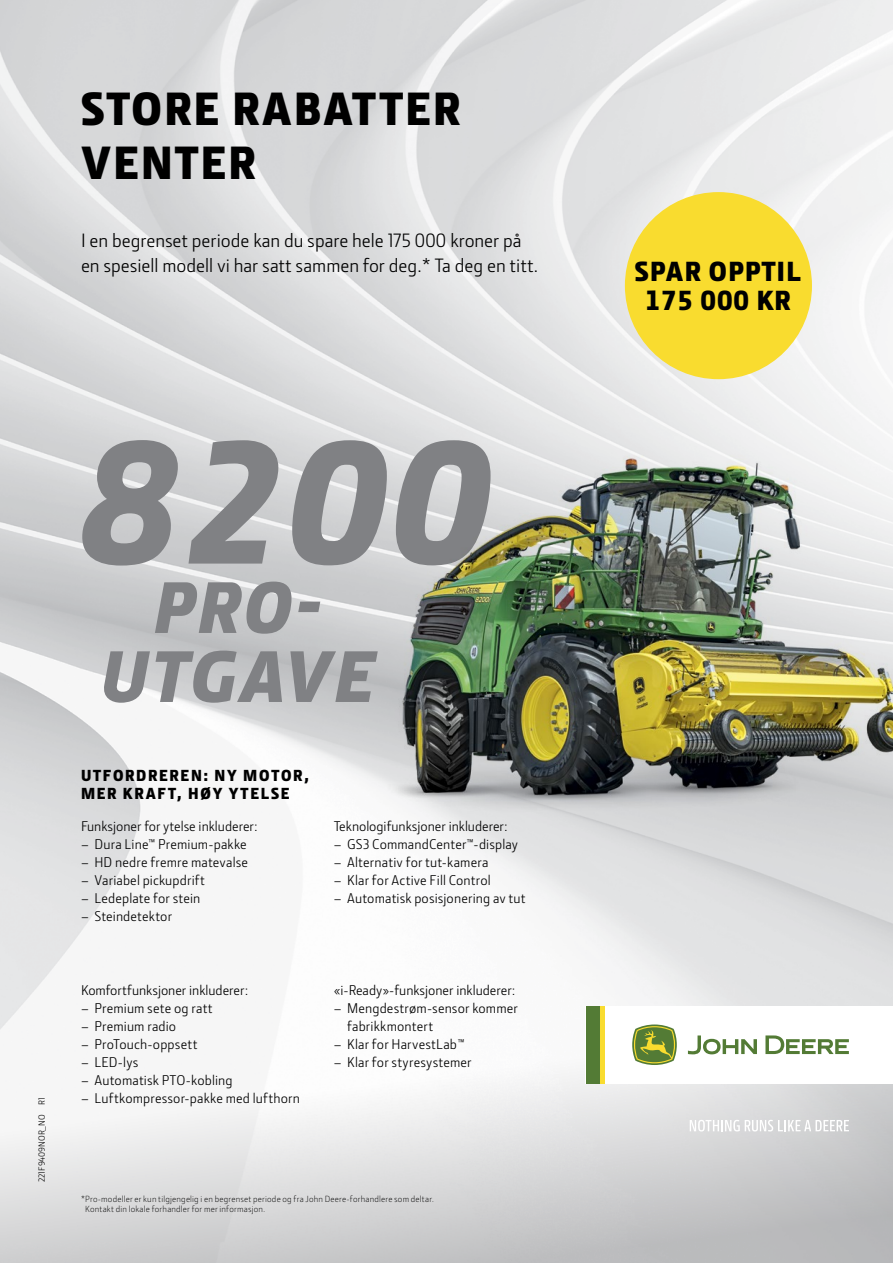
<style>
.page{position:relative;width:893px;height:1263px;background:#fff}
.page>*{position:absolute;margin:0;border:0;box-sizing:border-box;transform-origin:0 0}
.t1{font:italic 900 180px "Section";color:#808184}
.t2{font:italic 900 75px/69px "Section";letter-spacing:.05em;color:#808184;text-align:center}
.t3{font:900 48px/54px "Section";letter-spacing:.05em;color:#000}
.t4{font:900 28.5px/28.5px "Section";letter-spacing:.05em;color:#000;text-align:center}
.t5{font:19.5px/25.5px "JD Sans Pro";color:#000}
.t6{font:900 16.5px/18px "Section";letter-spacing:.105em;color:#000}
.t7{font:14.25px/18px "JD Sans Pro";letter-spacing:.01em;color:#000}
.t8{font:300 9px/10.5px "JD Sans Pro";letter-spacing:.025em;color:#000}
.t9{font:9px "JD Sans Pro";letter-spacing:.005em;color:#000}
</style>
<div class="page">
<img style="left:0;top:0;width:893px;height:1030px">
<svg style="left:0;top:1070px;width:893px;height:193px"></svg>
<svg style="left:690px;top:1120px;width:159px;height:11px"></svg>
<div style="left:586px;top:1006px;width:307px;height:77px;background:#fff"></div>
<svg style="left:688px;top:1035px;width:161px;height:19px"></svg>
<svg style="left:632px;top:1024px;width:45px;height:41px;background:#8ca151"></svg>
<div style="left:586px;top:1006px;width:14px;height:77px;background:#537b35"></div>
<hr style="left:600px;top:1006px;width:4px;height:77px;background:#f9dc2f">
<div style="left:625px;top:192px;width:187px;height:187px;background:#f9dc2f;border-radius:50%"></div>
<img style="left:360px;top:423px;width:533px;height:393px">
<img style="left:434px;top:460px;width:195px;height:124px">
<h3 class="t3" style="left:81px;top:81px;width:381px">STORE RABATTER<br>VENTER</h3>
<h3 class="t5" style="left:81px;top:227px;width:459px">I en begrenset periode kan du spare hele 175 000 kroner på en spesiell modell vi har satt sammen for deg.* Ta deg en titt.</h3>
<p class="t9" style="left:36px;top:1182px;width:86px;rotate:-90deg">221F9409NOR_NO R1</p>
<h1 class="t1" style="left:82px;top:387px;width:407px">8200</h1>
<h2 class="t2" style="left:101px;top:572px;width:275px">PRO-<br>UTGAVE</h2>
<p class="t6" style="left:81px;top:766px;width:230px">UTFORDREREN: NY MOTOR,<br>MER KRAFT, HØY YTELSE</p>
<p class="t7" style="left:81px;top:817px;width:178px">Funksjoner for ytelse inkluderer:</p>
<p class="t7" style="left:81px;top:835px;width:167px">– Dura Line™ Premium-pakke</p>
<p class="t7" style="left:81px;top:853px;width:169px">– HD nedre fremre matevalse</p>
<p class="t7" style="left:81px;top:871px;width:126px">– Variabel pickupdrift</p>
<p class="t7" style="left:81px;top:889px;width:121px">– Ledeplate for stein</p>
<p class="t7" style="left:81px;top:907px;width:93px">– Steindetektor</p>
<p class="t7" style="left:81px;top:981px;width:169px">Komfortfunksjoner inkluderer:</p>
<p class="t7" style="left:81px;top:999px;width:133px">– Premium sete og ratt</p>
<p class="t7" style="left:81px;top:1017px;width:97px">– Premium radio</p>
<p class="t7" style="left:81px;top:1035px;width:118px">– ProTouch-oppsett</p>
<p class="t7" style="left:81px;top:1053px;width:59px">– LED-lys</p>
<p class="t7" style="left:81px;top:1071px;width:153px">– Automatisk PTO-kobling</p>
<p class="t7" style="left:81px;top:1089px;width:220px">– Luftkompressor-pakke med lufthorn</p>
<p class="t7" style="left:334px;top:817px;width:176px">Teknologifunksjoner inkluderer:</p>
<p class="t7" style="left:334px;top:835px;width:186px">– GS3 CommandCenter™-display</p>
<p class="t7" style="left:334px;top:853px;width:156px">– Alternativ for tut-kamera</p>
<p class="t7" style="left:334px;top:871px;width:159px">– Klar for Active Fill Control</p>
<p class="t7" style="left:334px;top:889px;width:194px">– Automatisk posisjonering av tut</p>
<p class="t7" style="left:334px;top:981px;width:183px">«i-Ready»-funksjoner inkluderer:</p>
<p class="t7" style="left:347px;top:999px;width:172px;text-indent:-13px">– Mengdestrøm-sensor kommer fabrikkmontert</p>
<p class="t7" style="left:334px;top:1035px;width:133px">– Klar for HarvestLab™</p>
<p class="t7" style="left:334px;top:1053px;width:139px">– Klar for styresystemer</p>
<p class="t8" style="left:85px;top:1193px;width:350px;text-indent:-4px">*Pro-modeller er kun tilgjengelig i en begrenset periode og fra John Deere-forhandlere som deltar.<br>Kontakt din lokale forhandler for mer informasjon.</p>
<h3 class="t4" style="left:635px;top:257px;width:167px">SPAR OPPTIL<br>175 000 KR</h3>
</div>
